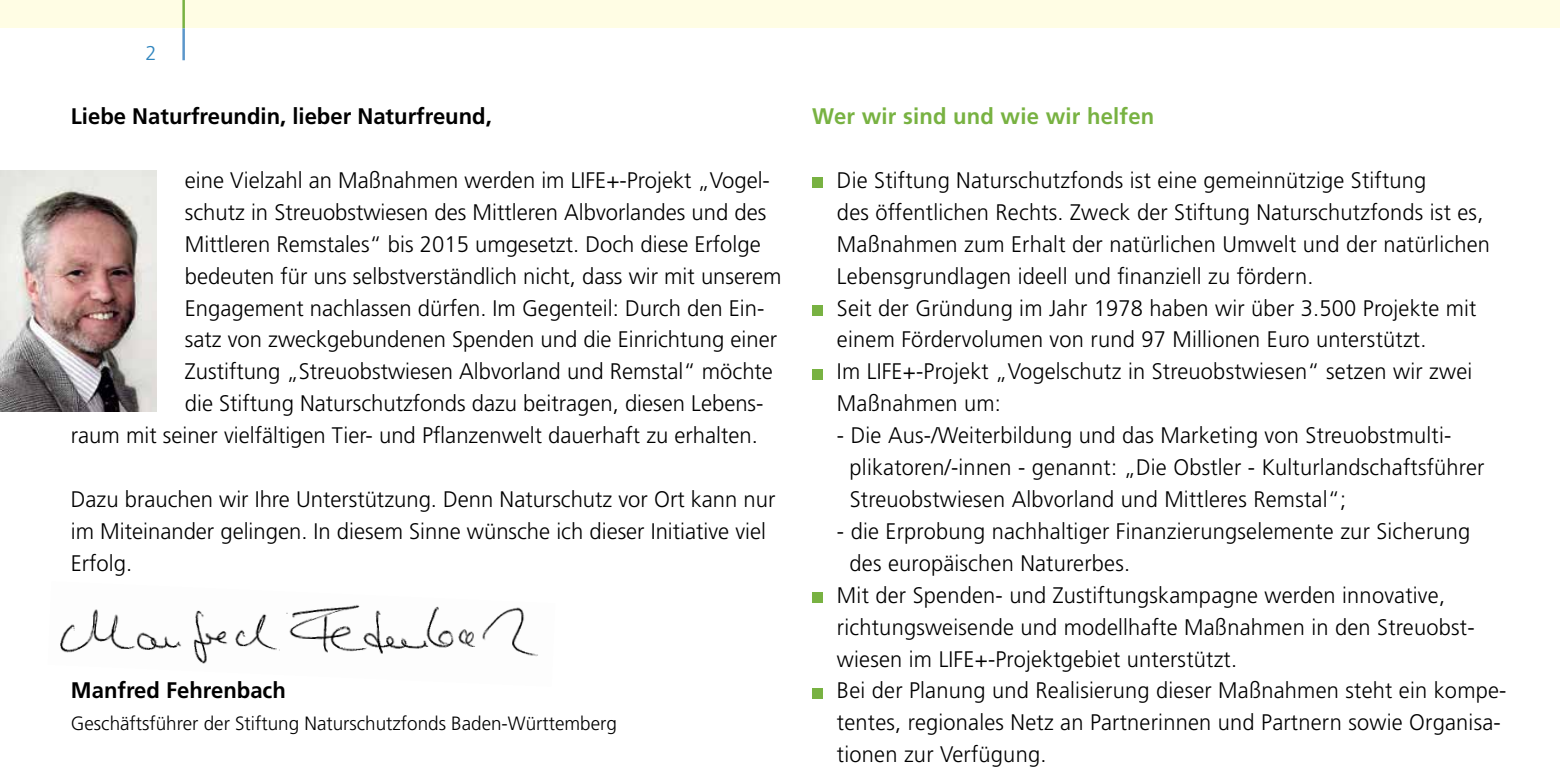
<style>
.page{position:relative;width:1560px;height:780px;background:#fff}
.page>*{position:absolute;margin:0;border:0;box-sizing:border-box;transform-origin:0 0}
.t1{font:300 22.5px/32px "Frutiger";letter-spacing:.01em;color:#000}
.t2{font:700 22.5px "Frutiger";color:#000}
.t3{font:700 22.5px "Frutiger";letter-spacing:.01em;color:#78b242}
.t4{font:300 20px "Frutiger";color:#3085be}
.t5{font:300 19.25px "Frutiger";color:#000}
</style>
<div class="page">
<div style="left:0;top:0;width:1559px;height:28px;background:#fffde4"></div>
<img style="left:0;top:170px;width:156px;height:241px">
<hr style="left:182px;top:0;width:3px;height:28px;background:#78b242">
<hr style="left:182px;top:28px;width:3px;height:32px;background:#5b96ca">
<div style="left:812px;top:177px;width:10px;height:11px;background:#78b242"></div>
<div style="left:812px;top:305px;width:10px;height:10px;background:#78b242"></div>
<div style="left:812px;top:368px;width:10px;height:11px;background:#78b242"></div>
<div style="left:812px;top:592px;width:10px;height:10px;background:#78b242"></div>
<div style="left:812px;top:687px;width:10px;height:11px;background:#78b242"></div>
<img style="left:60px;top:604px;width:478px;height:60px">
<p class="t4" style="left:145px;top:42px;width:13px">2</p>
<p class="t2" style="left:71px;top:103px;width:422px">Liebe Naturfreundin, lieber Naturfreund,</p>
<p class="t3" style="left:812px;top:103px;width:343px">Wer wir sind und wie wir helfen</p>
<p class="t1" style="left:185px;top:164px;width:586px">eine Vielzahl an Maßnahmen werden im LIFE+-Projekt „Vogel-</p>
<p class="t1" style="left:185px;top:196px;width:583px">schutz in Streuobstwiesen des Mittleren Albvorlandes und des</p>
<p class="t1" style="left:185px;top:228px;width:577px">Mittleren Remstales“ bis 2015 umgesetzt. Doch diese Erfolge</p>
<p class="t1" style="left:185px;top:260px;width:598px">bedeuten für uns selbstverständlich nicht, dass wir mit unserem</p>
<p class="t1" style="left:185px;top:292px;width:581px">Engagement nachlassen dürfen. Im Gegenteil: Durch den Ein-</p>
<p class="t1" style="left:185px;top:323px;width:593px">satz von zweckgebundenen Spenden und die Einrichtung einer</p>
<p class="t1" style="left:185px;top:355px;width:589px">Zustiftung „Streuobstwiesen Albvorland und Remstal“ möchte</p>
<p class="t1" style="left:185px;top:387px;width:580px">die Stiftung Naturschutzfonds dazu beitragen, diesen Lebens-</p>
<p class="t1" style="left:71px;top:419px;width:688px">raum mit seiner vielfältigen Tier- und Pflanzenwelt dauerhaft zu erhalten.</p>
<p class="t1" style="left:71px;top:483px;width:706px">Dazu brauchen wir Ihre Unterstützung. Denn Naturschutz vor Ort kann nur im Miteinander gelingen. In diesem Sinne wünsche ich dieser Initiative viel<br>Erfolg.</p>
<p class="t2" style="left:71px;top:677px;width:216px">Manfred Fehrenbach</p>
<p class="t5" style="left:71px;top:712px;width:547px">Geschäftsführer der Stiftung Naturschutzfonds Baden-Württemberg</p>
<p class="t1" style="left:836px;top:164px;width:654px">Die Stiftung Naturschutzfonds ist eine gemeinnützige Stiftung<br>des öffentlichen Rechts. Zweck der Stiftung Naturschutzfonds ist es, Maßnahmen zum Erhalt der natürlichen Umwelt und der natürlichen Lebensgrundlagen ideell und finanziell zu fördern.<br>Seit der Gründung im Jahr 1978 haben wir über 3.500 Projekte mit einem Fördervolumen von rund 97 Millionen Euro unterstützt.<br>Im LIFE+-Projekt „Vogelschutz in Streuobstwiesen“ setzen wir zwei Maßnahmen um:</p>
<p class="t1" style="left:849px;top:419px;width:636px;text-indent:-13px">- Die Aus-/Weiterbildung und das Marketing von Streuobstmulti&shy;plikatoren/-innen - genannt: „Die Obstler - Kulturlandschaftsführer<br>Streuobstwiesen Albvorland und Mittleres Remstal“;</p>
<p class="t1" style="left:836px;top:515px;width:635px">- die Erprobung nachhaltiger Finanzierungselemente zur Sicherung</p>
<p class="t1" style="left:849px;top:547px;width:282px">des europäischen Naturerbes.</p>
<p class="t1" style="left:836px;top:579px;width:609px">Mit der Spenden- und Zustiftungskampagne werden innovative,</p>
<p class="t1" style="left:836px;top:610px;width:639px">richtungsweisende und modellhafte Maßnahmen in den Streuobst-</p>
<p class="t1" style="left:836px;top:642px;width:401px">wiesen im LIFE+-Projektgebiet unterstützt.</p>
<p class="t1" style="left:836px;top:674px;width:671px">Bei der Planung und Realisierung dieser Maßnahmen steht ein kompe-</p>
<p class="t1" style="left:836px;top:706px;width:665px">tentes, regionales Netz an Partnerinnen und Partnern sowie Organisa-</p>
<p class="t1" style="left:836px;top:738px;width:211px">tionen zur Verfügung.</p>
</div>
